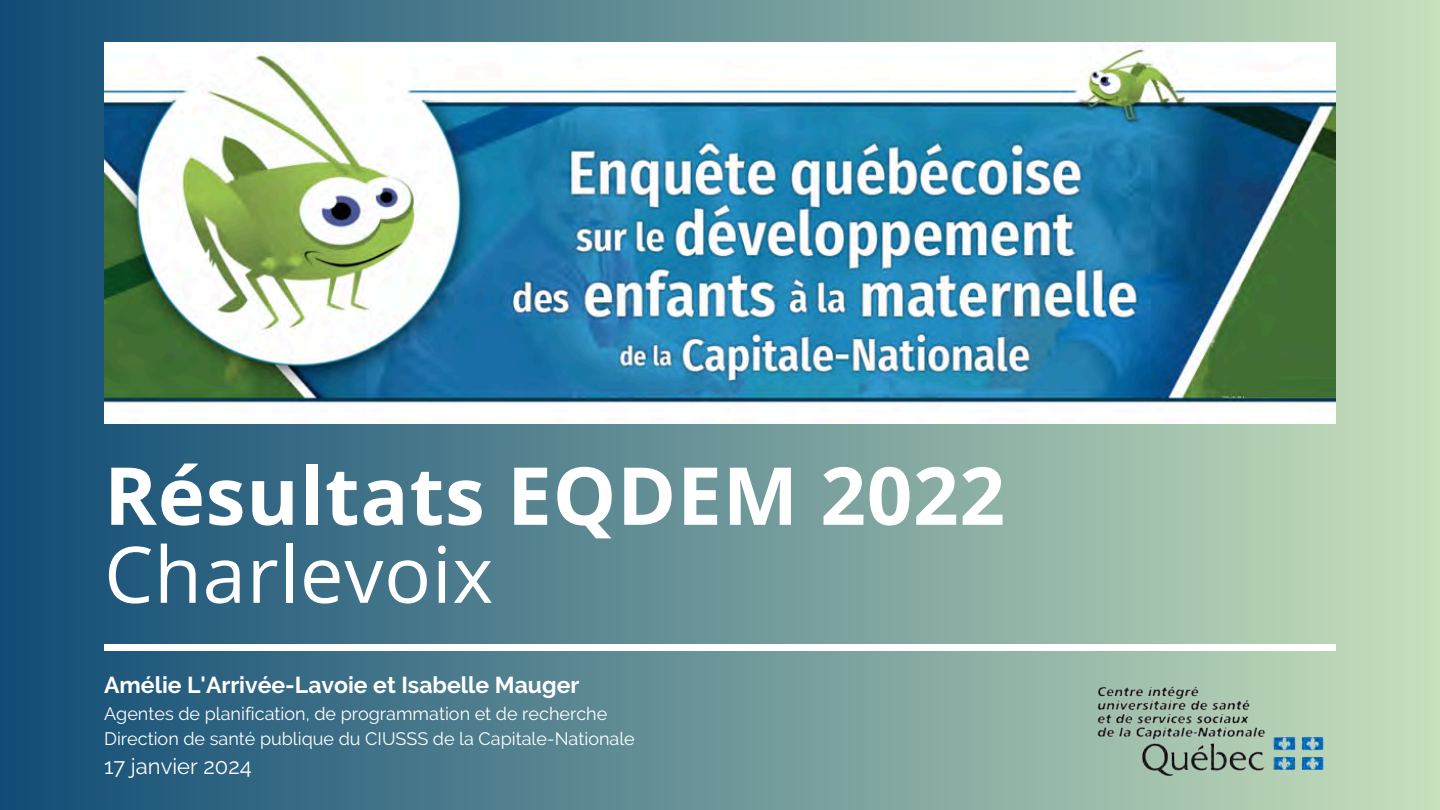
<style>
.page{position:relative;width:1440px;height:810px;background:#fff}
.page>*{position:absolute;margin:0;border:0;box-sizing:border-box;transform-origin:0 0}
.t1{font:700 80px "Open Sans";letter-spacing:.01em;color:#fff}
.t2{font:78px "Open Sans";letter-spacing:.01em;color:#fff}
.t3{font:700 23px "Raleway";color:#fff}
.t4{font:22px "Raleway";color:#fff}
.t5{font:18px "Raleway";color:#fff}
</style>
<div class="page">
<div style="left:0;top:0;width:1440px;height:810px;background:linear-gradient(to right,#114c76,#c8e0bb)"></div>
<div style="left:104px;top:644px;width:1232px;height:7px;background:#fff"></div>
<img style="left:104px;top:42px;width:1232px;height:381px">
<img style="left:1095px;top:683px;width:241px;height:97px">
<p class="t1" style="left:104px;top:439px;width:902px">Résultats EQDEM 2022</p>
<p class="t2" style="left:104px;top:520px;width:391px">Charlevoix</p>
<p class="t3" style="left:104px;top:671px;width:477px">Amélie L'Arrivée-Lavoie et Isabelle Mauger</p>
<p class="t5" style="left:104px;top:703px;width:505px">Agentes de planification, de programmation et de recherche</p>
<p class="t5" style="left:104px;top:728px;width:532px">Direction de santé publique du CIUSSS de la Capitale-Nationale</p>
<p class="t4" style="left:104px;top:753px;width:149px">17 janvier 2024</p>
</div>
